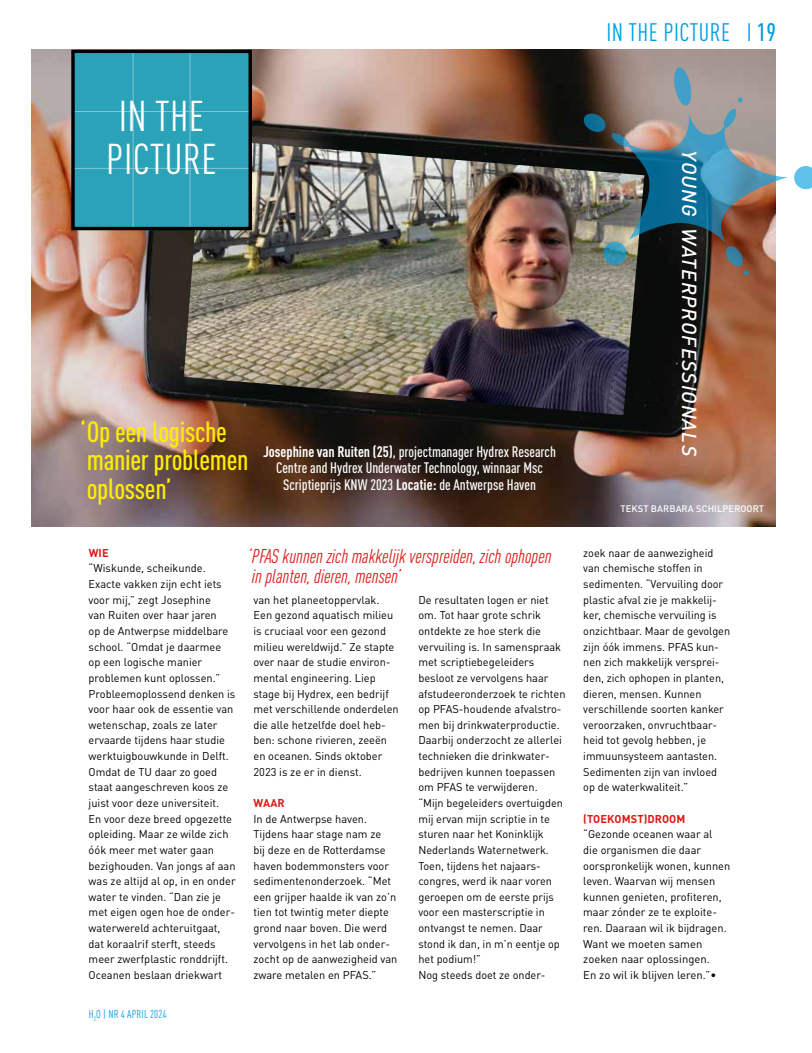
<style>
.page{position:relative;width:812px;height:1053px;background:#fff}
.page>*{position:absolute;margin:0;border:0;box-sizing:border-box;transform-origin:0 0}
.t1{font:condensed 42.5px/42.5px "DIN Pro";letter-spacing:.01em;color:#fff}
.t2{font:500 condensed 28.75px/28.8px "DIN Pro";letter-spacing:-.01em;color:#ffed00}
.t3{font:condensed 25px "DIN Pro";letter-spacing:.02em;color:#009fe3}
.t4{font:italic 500 20.12px "DIN Pro";letter-spacing:.05em;color:#fff}
.t5{font:italic condensed 19.62px/20.1px "DIN Pro";color:#db1a16}
.t6{font:500 condensed 15px/16.2px "DIN Pro";color:#fff;text-align:center}
.t7{font:11.25px/15.6px "DIN Pro";color:#000}
.t8{font:700 11.25px "DIN Pro";letter-spacing:.01em;color:#db1a16}
.t9{font:condensed 11.25px "DIN Pro";letter-spacing:.02em;color:#009fe3}
.t10{font:500 9.38px "DIN Pro";letter-spacing:.01em;color:#fff}
.s1{font-weight:500}
.s2{font-weight:700}
</style>
<div class="page">
<img style="left:32px;top:50px;width:743px;height:476px">
<img style="left:184px;top:139px;width:460px;height:276px">
<svg style="left:794px;top:166px;width:17px;height:23px"></svg>
<img style="left:583px;top:67px;width:205px;height:208px">
<svg style="left:70px;top:49px;width:183px;height:183px"></svg>
<hr style="left:133px;top:53px;width:1px;height:174px;background:#fff">
<hr style="left:189px;top:53px;width:1px;height:174px;background:#fff">
<hr style="left:75px;top:111px;width:173px;height:1px;background:#fff">
<hr style="left:75px;top:168px;width:173px;height:1px;background:#fff">
<h3 class="t3" style="left:606px;top:14px;width:171px">IN THE PICTURE I <span class="s1">19</span></h3>
<h1 class="t1" style="left:106px;top:92px;width:112px">IN THE<br>PICTURE</h1>
<h2 class="t2" style="left:80px;top:414px;width:170px">‘Op een logische manier problemen oplossen’</h2>
<h3 class="t6" style="left:263px;top:442px;width:294px"><span class="s2">Josephine van Ruiten (25)</span>, projectmanager Hydrex Research<br>Centre and Hydrex Underwater Technology, winnaar Msc<br>Scriptieprijs KNW 2023 <span class="s2">Locatie:</span> de Antwerpse Haven</h3>
<p class="t8" style="left:89px;top:543px;width:22px">WIE</p>
<p class="t7" style="left:89px;top:559px;width:148px">“Wiskunde, scheikunde.<br>Exacte vakken zijn echt iets voor mij,” zegt Josephine<br>van Ruiten over haar jaren<br>op de Antwerpse middelbare school. “Omdat je daarmee op een logische manier problemen kunt oplossen.”<br>Probleemoplossend denken is voor haar ook de essentie van wetenschap, zoals ze later ervaarde tijdens haar studie werktuigbouwkunde in Delft.<br>Omdat de TU daar zo goed staat aangeschreven koos ze juist voor deze universiteit.<br>En voor deze breed opgezette opleiding. Maar ze wilde zich óók meer met water gaan bezighouden. Van jongs af aan was ze altijd al op, in en onder water te vinden. “Dan zie je met eigen ogen hoe de onder&shy;waterwereld achteruitgaat, dat koraalrif sterft, steeds meer zwerfplastic ronddrijft.<br>Oceanen beslaan driekwart</p>
<p class="t9" style="left:89px;top:1006px;width:79px">H<sub>2</sub>O | NR 4 APRIL 2024</p>
<h3 class="t5" style="left:248px;top:544px;width:305px">‘PFAS kunnen zich makkelijk verspreiden, zich ophopen in planten, dieren, mensen’</h3>
<p class="t7" style="left:253px;top:590px;width:147px">van het planeetoppervlak.<br>Een gezond aquatisch milieu is cruciaal voor een gezond milieu wereldwijd.” Ze stapte over naar de studie environ&shy;mental engineering. Liep stage bij Hydrex, een bedrijf met verschillende onderdelen die alle hetzelfde doel heb&shy;ben: schone rivieren, zeeën en oceanen. Sinds oktober<br>2023 is ze er in dienst.</p>
<p class="t8" style="left:253px;top:793px;width:33px">WAAR</p>
<p class="t7" style="left:253px;top:809px;width:145px">In de Antwerpse haven.<br>Tijdens haar stage nam ze<br>bij deze en de Rotterdamse haven bodemmonsters voor sedimentenonderzoek. “Met een grijper haalde ik van zo’n tien tot twintig meter diepte grond naar boven. Die werd vervolgens in het lab onder&shy;zocht op de aanwezigheid van zware metalen en PFAS.”</p>
<p class="t7" style="left:418px;top:590px;width:149px">De resultaten logen er niet om. Tot haar grote schrik ontdekte ze hoe sterk die vervuiling is. In samenspraak met scriptiebegeleiders besloot ze vervolgens haar afstudeeronderzoek te richten op PFAS-houdende afvalstro&shy;men bij drinkwaterproductie.<br>Daarbij onderzocht ze allerlei technieken die drinkwater&shy;bedrijven kunnen toepassen om PFAS te verwijderen. “Mijn begeleiders overtuigden mij ervan mijn scriptie in te sturen naar het Koninklijk<br>Nederlands Waternetwerk.<br>Toen, tijdens het najaars&shy;congres, werd ik naar voren geroepen om de eerste prijs voor een masterscriptie in ontvangst te nemen. Daar stond ik dan, in m’n eentje op het podium!”<br>Nog steeds doet ze onder-</p>
<h3 class="t4" style="left:705px;top:150px;width:307px;rotate:90deg">YOUNG WATERPROFESSIONALS</h3>
<p class="t10" style="left:620px;top:500px;width:145px">TEKST BARBARA SCHILPEROORT</p>
<p class="t7" style="left:583px;top:544px;width:148px">zoek naar de aanwezigheid van chemische stoffen in sedimenten. “Vervuiling door plastic afval zie je makkelij&shy;ker, chemische vervuiling is onzichtbaar. Maar de gevolgen zijn óók immens. PFAS kun&shy;nen zich makkelijk versprei&shy;den, zich ophopen in planten, dieren, mensen. Kunnen verschillende soorten kanker veroorzaken, onvruchtbaar&shy;heid tot gevolg hebben, je immuunsysteem aantasten.<br>Sedimenten zijn van invloed op de waterkwaliteit.”</p>
<p class="t8" style="left:583px;top:809px;width:103px">(TOEKOMST)DROOM</p>
<p class="t7" style="left:583px;top:825px;width:148px">“Gezonde oceanen waar al<br>die organismen die daar oorspronkelijk wonen, kunnen leven. Waarvan wij mensen kunnen genieten, profiteren, maar zónder ze te exploite&shy;ren. Daaraan wil ik bijdragen.<br>Want we moeten samen zoeken naar oplossingen.<br>En zo wil ik blijven leren.”•</p>
</div>
